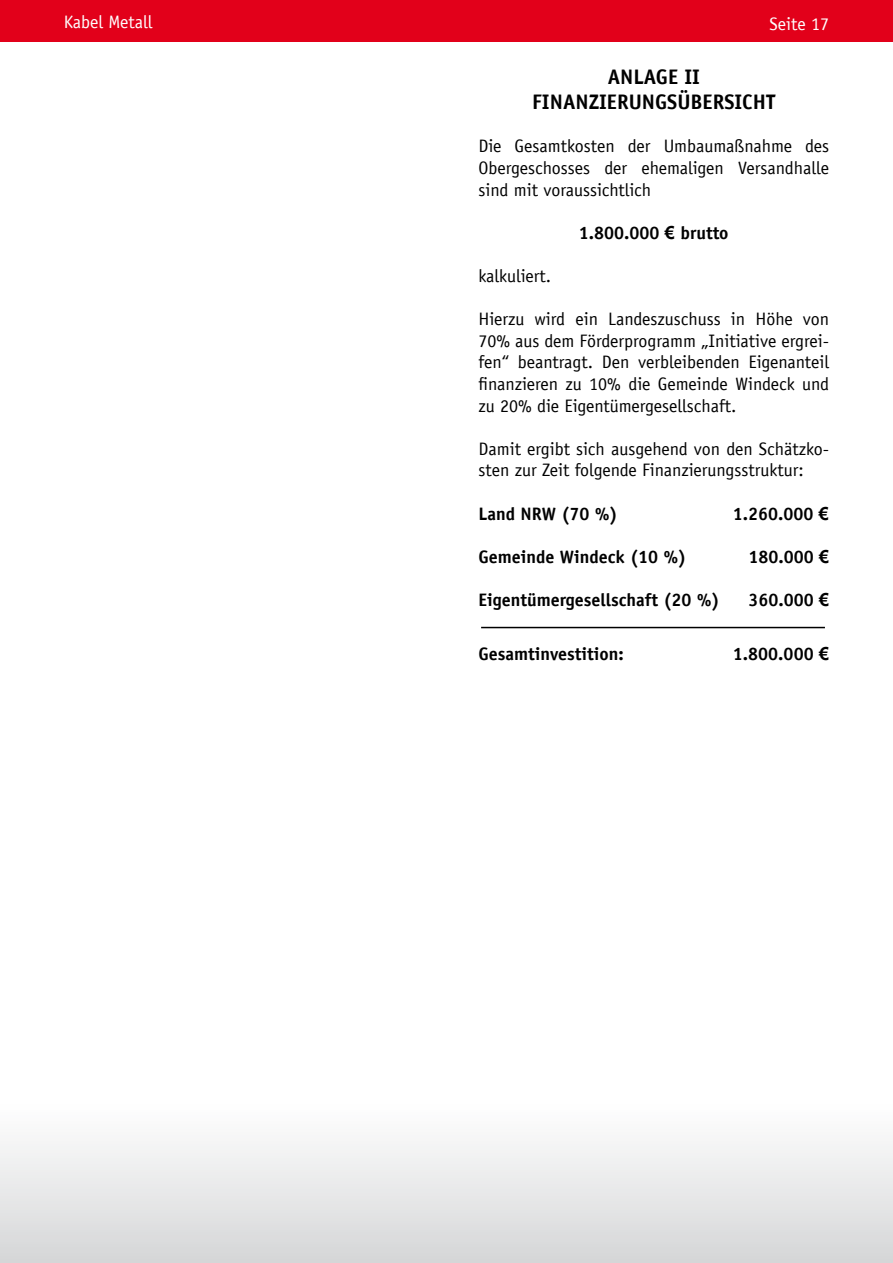
<style>
.page{position:relative;width:893px;height:1263px;background:#fff}
.page>*{position:absolute;margin:0;border:0;box-sizing:border-box;transform-origin:0 0}
.t1{font:700 21px "Officina Sans";color:#000}
.t2{font:18px/21.6px "Officina Sans";color:#000;text-align:justify}
.t3{font:700 18px "Officina Sans";color:#000}
.t4{font:18px "Officina Sans";color:#fff}
.s1{font-family:"Arial"}
</style>
<div class="page">
<div style="left:0;top:1101px;width:893px;height:162px;background:linear-gradient(to bottom,#fff,#d5d6d8)"></div>
<div style="left:0;top:0;width:893px;height:41px;background:#e2001a"></div>
<hr style="left:481px;top:627px;width:344px;height:1px;background:#000">
<p class="t4" style="left:64px;top:12px;width:90px">Kabel Metall</p>
<p class="t4" style="left:769px;top:13px;width:61px">Seite 17</p>
<p class="t1" style="left:608px;top:64px;width:49px">An lage</p>
<p class="t1" style="left:684px;top:64px;width:17px">II</p>
<p class="t1" style="left:532px;top:89px;width:22px">Finan</p>
<p class="t1" style="left:589px;top:89px;width:66px">zierungsübersi</p>
<p class="t1" style="left:742px;top:89px;width:33px">cht</p>
<p class="t2" style="left:478px;top:136px;width:352px">Die Gesamtkosten der Umbaumaßnahme des Obergeschosses der ehemaligen Versandhalle sind mit voraussichtlich</p>
<p class="t3" style="left:579px;top:221px;width:151px">1.800.000 <span class="s1">€</span> brutto</p>
<p class="t2" style="left:478px;top:265px;width:74px">kalkuliert.</p>
<p class="t2" style="left:478px;top:308px;width:352px">Hierzu wird ein Landeszuschuss in Höhe von 70% aus dem Förderprogramm „Initiative ergrei&shy;fen“ beantragt. Den verbleibenden Eigenanteil finanzieren zu 10% die Gemeinde Windeck und zu 20% die Eigentümergesellschaft.</p>
<p class="t2" style="left:478px;top:438px;width:352px">Damit ergibt sich ausgehend von den Schätzko&shy;sten zur Zeit folgende Finanzierungsstruktur:</p>
<p class="t3" style="left:478px;top:502px;width:141px">Land NRW (70 %)</p>
<p class="t3" style="left:733px;top:502px;width:98px">1.260.000 <span class="s1">€</span></p>
<p class="t3" style="left:478px;top:545px;width:210px">Gemeinde Windeck (10 %)</p>
<p class="t3" style="left:748px;top:545px;width:82px">180.000 <span class="s1">€</span></p>
<p class="t3" style="left:478px;top:589px;width:243px">Eigentümergesellschaft (20 %)</p>
<p class="t3" style="left:748px;top:589px;width:82px">360.000 <span class="s1">€</span></p>
<p class="t3" style="left:478px;top:643px;width:147px">Gesamtinvestition:</p>
<p class="t3" style="left:733px;top:643px;width:98px">1.800.000 <span class="s1">€</span></p>
</div>
